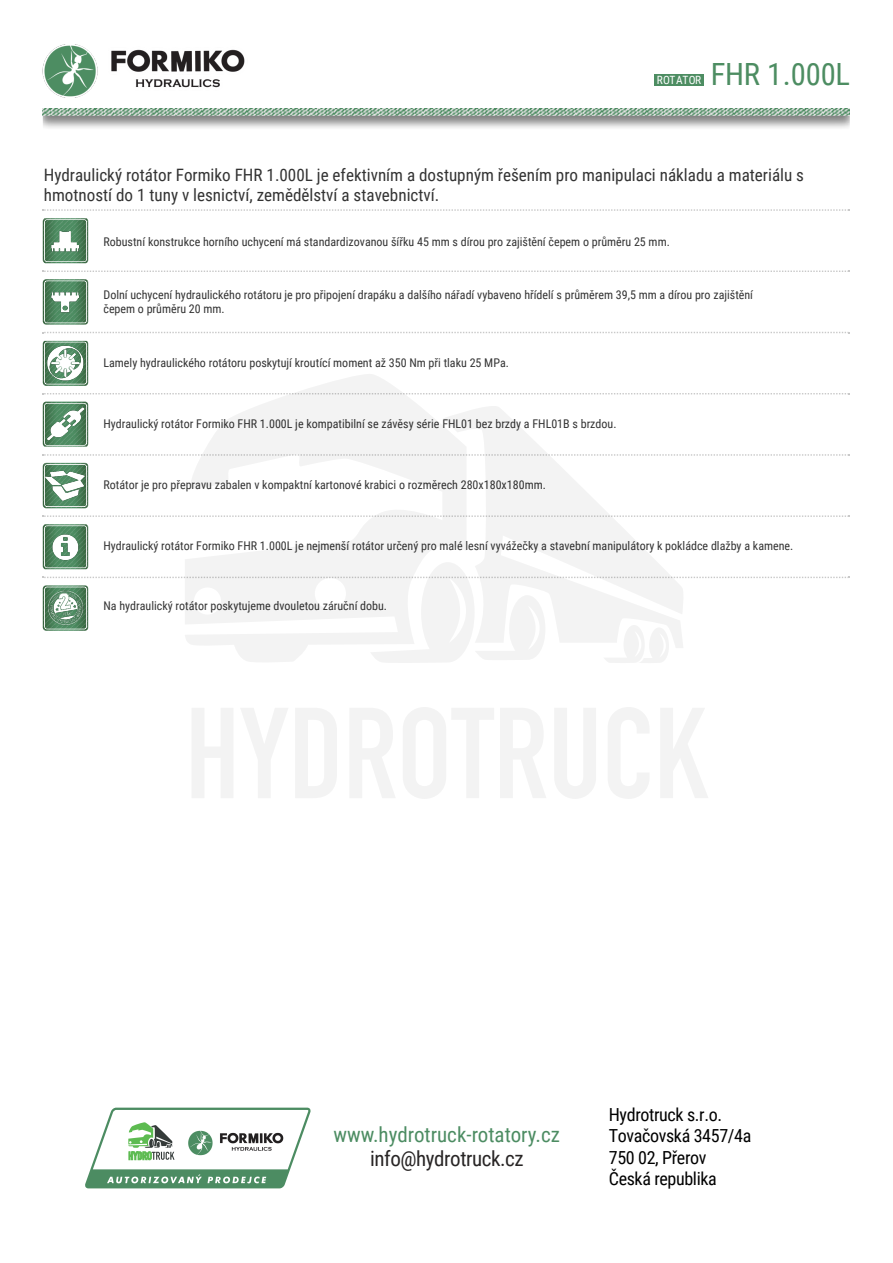
<style>
.page{position:relative;width:893px;height:1263px;background:#fff}
.page>*{position:absolute;margin:0;border:0;box-sizing:border-box;transform-origin:0 0}
.t1{font:30.6px "Roboto Condensed";letter-spacing:-.005em;color:#4d8d62}
.t2{font:21px "Roboto Condensed";color:#4c8c62}
.t3{font:21px "Roboto Condensed";letter-spacing:-.02em;color:#282525}
.t4{font:18px/21.6px "Roboto Condensed";letter-spacing:-.02em;color:#000}
.t5{font:17.1px/20.5px "Roboto Condensed";color:#333}
.t6{font:12px/14.4px "Roboto Condensed";color:#333}
.t7{font:11.4px "Roboto Condensed";letter-spacing:.01em;color:#fff}
</style>
<div class="page">
<img style="left:43px;top:74px;width:806px;height:54px">
<img style="left:43px;top:44px;width:206px;height:54px">
<div style="left:654px;top:74px;width:49px;height:11px;background:#4d8d62"></div>
<img style="left:43px;top:108px;width:806px;height:7px">
<svg style="left:43px;top:209px;width:806px;height:2px"></svg>
<svg style="left:43px;top:218px;width:45px;height:45px"></svg>
<img style="left:45px;top:220px;width:41px;height:41px">
<svg style="left:43px;top:271px;width:806px;height:1px"></svg>
<svg style="left:43px;top:279px;width:45px;height:46px"></svg>
<img style="left:45px;top:281px;width:41px;height:42px">
<svg style="left:43px;top:332px;width:806px;height:1px"></svg>
<svg style="left:43px;top:340px;width:45px;height:46px"></svg>
<img style="left:45px;top:342px;width:41px;height:42px">
<svg style="left:43px;top:393px;width:806px;height:1px"></svg>
<svg style="left:43px;top:402px;width:45px;height:45px"></svg>
<img style="left:45px;top:404px;width:41px;height:41px">
<svg style="left:43px;top:454px;width:806px;height:2px"></svg>
<svg style="left:43px;top:463px;width:45px;height:45px"></svg>
<img style="left:45px;top:465px;width:41px;height:41px">
<svg style="left:43px;top:515px;width:806px;height:2px"></svg>
<svg style="left:185px;top:374px;width:281px;height:150px"></svg>
<svg style="left:443px;top:402px;width:242px;height:122px"></svg>
<svg style="left:192px;top:707px;width:516px;height:92px"></svg>
<svg style="left:43px;top:524px;width:806px;height:139px"></svg>
<svg style="left:85px;top:1108px;width:226px;height:80px"></svg>
<img style="left:187px;top:1130px;width:98px;height:26px">
<p class="t7" style="left:656px;top:72px;width:46px">ROTATOR</p>
<h1 class="t1" style="left:711px;top:53px;width:141px">FHR 1.000L</h1>
<h3 class="t5" style="left:44px;top:164px;width:761px">Hydraulický rotátor Formiko FHR 1.000L je efektivním a dostupným řešením pro manipulaci nákladu a materiálu s hmotností do 1 tuny v lesnictví, zemědělství a stavebnictví.</h3>
<p class="t6" style="left:103px;top:234px;width:568px">Robustní konstrukce horního uchycení má standardizovanou šířku 45 mm s dírou pro zajištění čepem o průměru 25 mm.</p>
<p class="t6" style="left:103px;top:287px;width:651px">Dolní uchycení hydraulického rotátoru je pro připojení drapáku a dalšího nářadí vybaveno hřídelí s průměrem 39,5 mm a dírou pro zajištění čepem o průměru 20 mm.</p>
<p class="t6" style="left:103px;top:355px;width:407px">Lamely hydraulického rotátoru poskytují kroutící moment až 350 Nm při tlaku 25 MPa.</p>
<p class="t6" style="left:103px;top:416px;width:514px">Hydraulický rotátor Formiko FHR 1.000L je kompatibilní se závěsy série FHL01 bez brzdy a FHL01B s brzdou.</p>
<p class="t6" style="left:103px;top:477px;width:444px">Rotátor je pro přepravu zabalen v kompaktní kartonové krabici o rozměrech 280x180x180mm.</p>
<p class="t6" style="left:103px;top:538px;width:691px">Hydraulický rotátor Formiko FHR 1.000L je nejmenší rotátor určený pro malé lesní vyvážečky a stavební manipulátory k pokládce dlažby a kamene.</p>
<p class="t6" style="left:103px;top:598px;width:285px">Na hydraulický rotátor poskytujeme dvouletou záruční dobu.</p>
<h2 class="t2" style="left:333px;top:1120px;width:228px">www.hydrotruck-rotatory.cz</h2>
<h2 class="t3" style="left:370px;top:1144px;width:155px">info@hydrotruck.cz</h2>
<h3 class="t4" style="left:608px;top:1103px;width:144px">Hydrotruck s.r.o.<br>Tovačovská 3457/4a<br>750 02, Přerov<br>Česká republika</h3>
</div>
